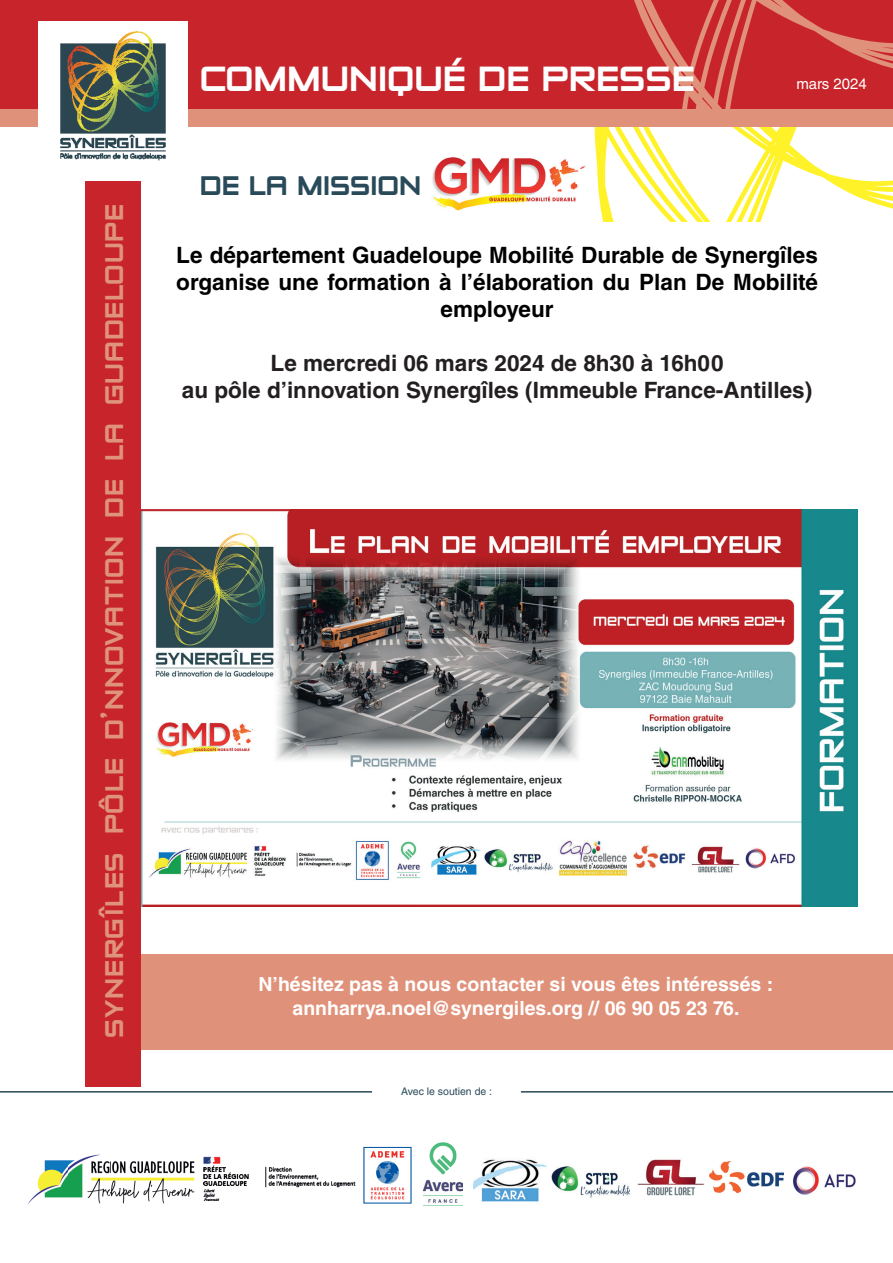
<style>
.page{position:relative;width:893px;height:1263px;background:#fff}
.page>*{position:absolute;margin:0;border:0;box-sizing:border-box;transform-origin:0 0}
.t1{font:46.8px "Zeroes Two";color:#fff}
.t2{font:39px "Zeroes Two";color:#fff}
.t3{font:30px "Zeroes Two";color:#294a59}
.t4{font:28.5px "Zeroes Two";letter-spacing:.03em;color:#e0937b}
.t5{font:700 22.5px/27px "Helvetica LT Std";color:#000001;text-align:center}
.t6{font:700 22.5px/27px "Helvetica LT Std";color:#231f20;text-align:center}
.t7{font:700 19.5px/23.4px "Helvetica LT Std";color:#fff;text-align:center}
.t8{font:15px "Helvetica LT Std";color:#fff}
.t9{font:10.5px "Helvetica LT Std";color:#294a59}
</style>
<div class="page">
<div style="left:138px;top:954px;width:755px;height:96px;background:#e09179"></div>
<hr style="left:521px;top:1091px;width:372px;height:1px;background:#294a59">
<hr style="left:0;top:1091px;width:372px;height:1px;background:#294a59">
<img style="left:140px;top:510px;width:718px;height:396px">
<div style="left:85px;top:181px;width:55px;height:905px;background:#c8242b"></div>
<img style="left:431px;top:157px;width:94px;height:54px">
<div style="left:0;top:0;width:893px;height:127px;background:#e09179"></div>
<div style="left:0;top:0;width:893px;height:108px;background:#c8242b"></div>
<svg style="left:525px;top:0;width:368px;height:221px"></svg>
<img style="left:38px;top:21px;width:149px;height:140px">
<img style="left:28px;top:1154px;width:167px;height:50px">
<img style="left:203px;top:1157px;width:153px;height:43px">
<img style="left:363px;top:1146px;width:49px;height:58px">
<img style="left:423px;top:1142px;width:40px;height:61px">
<img style="left:637px;top:1159px;width:68px;height:37px">
<img style="left:709px;top:1161px;width:74px;height:32px">
<img style="left:473px;top:1159px;width:73px;height:43px">
<img style="left:551px;top:1166px;width:79px;height:32px">
<img style="left:793px;top:1166px;width:63px;height:29px">
<p class="t4" style="left:97px;top:1037px;width:835px;rotate:-90deg">SYNERGÎLES PÔLE D’NNOVATION DE LA GUADELOUPE</p>
<h1 class="t1" style="left:212px;top:51px;width:596px">COMMUNIQUÉ DE PRESSE</h1>
<h2 class="t2" style="left:200px;top:55px;width:496px">COMMUNIQUÉ DE PRESSE</h2>
<p class="t8" style="left:796px;top:76px;width:72px">mars 2024</p>
<h3 class="t3" style="left:200px;top:167px;width:223px">DE LA MISSION</h3>
<p class="t5" style="left:176px;top:241px;width:643px">Le département Guadeloupe Mobilité Durable de Synergîles organise une formation à l’élaboration du Plan De Mobilité employeur</p>
<p class="t6" style="left:182px;top:349px;width:632px">Le mercredi 06 mars 2024 de 8h30 à 16h00<br>au pôle d’innovation Synergîles (Immeuble France-Antilles)</p>
<p class="t7" style="left:259px;top:972px;width:516px">N’hésitez pas à nous contacter si vous êtes intéressés : annharrya.noel@synergiles.org // 06 90 05 23 76.</p>
<p class="t9" style="left:401px;top:1085px;width:92px">Avec le soutien de :</p>
</div>
